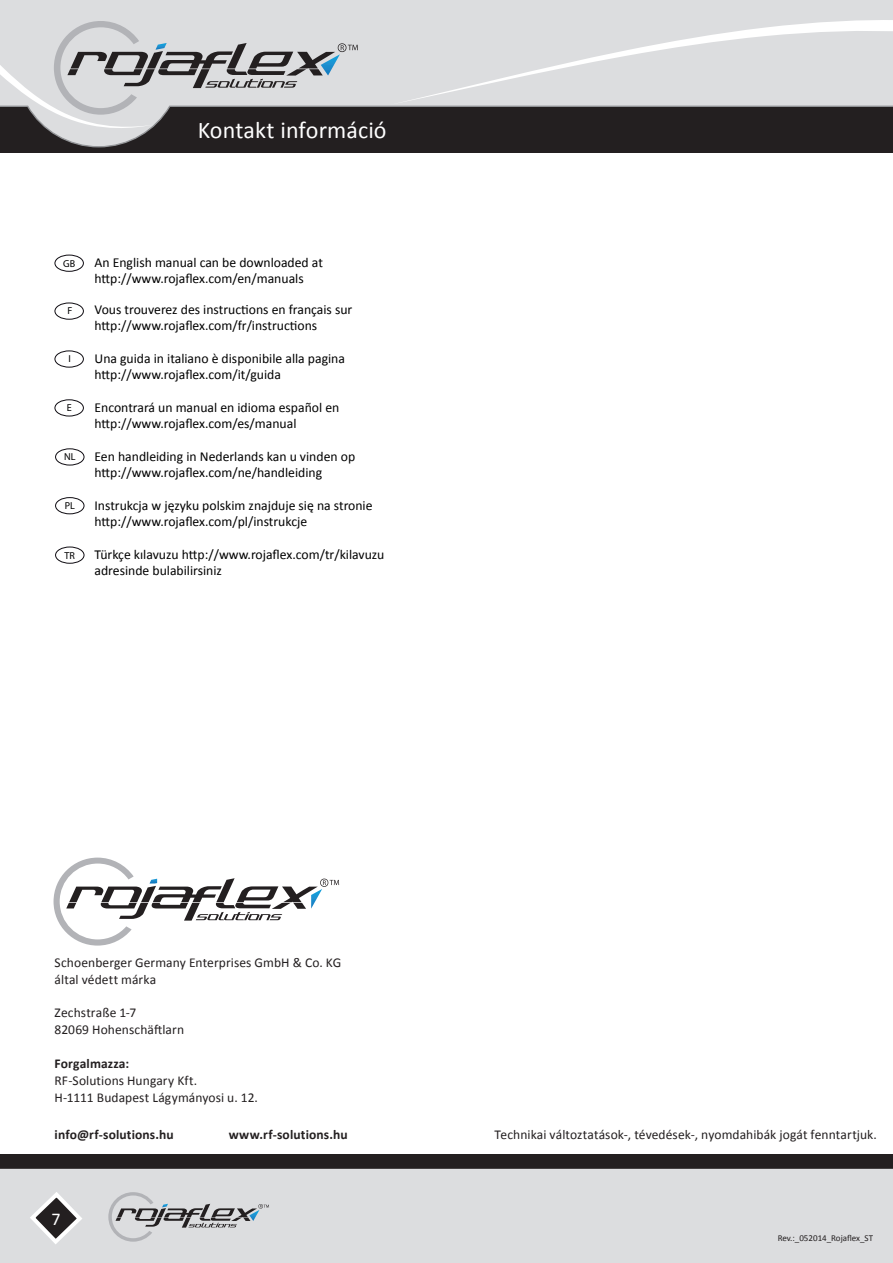
<style>
.page{position:relative;width:893px;height:1263px;background:#fff}
.page>*{position:absolute;margin:0;border:0;box-sizing:border-box;transform-origin:0 0}
.t1{font:24px "Calibri";letter-spacing:.005em;color:#fff}
.t2{font:18px "Calibri";color:#fff}
.t3{font:13.65px/16.5px "Calibri";color:#000}
.t4{font:13.5px/17px "Calibri";letter-spacing:.005em;color:#231f20}
.t5{font:700 13.5px "Calibri";letter-spacing:.01em;color:#231f20}
.t6{font:10.05px "Myriad Pro";color:#000}
.t7{font:9px "Calibri";color:#231f20}
</style>
<div class="page">
<div style="left:0;top:91px;width:893px;height:62px;background:#231f20"></div>
<svg style="left:47px;top:0;width:846px;height:148px"></svg>
<svg style="left:390px;top:19px;width:503px;height:129px;fill:#dcdddf"></svg>
<div style="left:0;top:1154px;width:893px;height:62px;background:#231f20"></div>
<div style="left:0;top:1168px;width:893px;height:95px;background:#dcdddf"></div>
<svg style="left:27px;top:1189px;width:58px;height:58px"></svg>
<svg style="left:108px;top:1192px;width:161px;height:50px;background:#c1c3c5"></svg>
<svg style="left:0;top:0;width:358px;height:129px;background:#b6b7b9"></svg>
<svg style="left:54px;top:857px;width:285px;height:88px"></svg>
<div style="left:55px;top:255px;width:29px;height:16px;border:1px solid #0f0c12;border-radius:50%"></div>
<div style="left:55px;top:303px;width:29px;height:16px;border:1px solid #0f0c12;border-radius:50%"></div>
<div style="left:55px;top:351px;width:29px;height:16px;border:1px solid #0f0c12;border-radius:50%"></div>
<div style="left:55px;top:400px;width:29px;height:16px;border:1px solid #0f0c12;border-radius:50%"></div>
<div style="left:55px;top:449px;width:29px;height:16px;border:1px solid #0f0c12;border-radius:50%"></div>
<div style="left:55px;top:497px;width:29px;height:17px;border:1px solid #0f0c12;border-radius:50%"></div>
<div style="left:55px;top:547px;width:29px;height:16px;border:1px solid #0f0c12;border-radius:50%"></div>
<h1 class="t1" style="left:198px;top:115px;width:190px">Kontakt információ</h1>
<p class="t6" style="left:63px;top:257px;width:14px">GB</p>
<p class="t6" style="left:67px;top:305px;width:6px">F</p>
<p class="t6" style="left:69px;top:353px;width:4px">I</p>
<p class="t6" style="left:67px;top:402px;width:6px">E</p>
<p class="t6" style="left:64px;top:451px;width:13px">NL</p>
<p class="t6" style="left:65px;top:499px;width:12px">PL</p>
<p class="t6" style="left:65px;top:549px;width:12px">TR</p>
<p class="t3" style="left:95px;top:254px;width:230px">An English manual can be downloaded at http://www.rojaflex.com/en/manuals</p>
<p class="t3" style="left:95px;top:301px;width:259px">Vous trouverez des instructions en français sur http://www.rojaflex.com/fr/instructions</p>
<p class="t3" style="left:95px;top:350px;width:252px">Una guida in italiano è disponibile alla pagina http://www.rojaflex.com/it/guida</p>
<p class="t3" style="left:95px;top:399px;width:246px">Encontrará un manual en idioma español en http://www.rojaflex.com/es/manual</p>
<p class="t3" style="left:95px;top:448px;width:262px">Een handleiding in Nederlands kan u vinden op http://www.rojaflex.com/ne/handleiding</p>
<p class="t3" style="left:95px;top:497px;width:280px">Instrukcja w języku polskim znajduje się na stronie http://www.rojaflex.com/pl/instrukcje</p>
<p class="t3" style="left:95px;top:546px;width:291px">Türkçe kılavuzu http://www.rojaflex.com/tr/kilavuzu adresinde bulabilirsiniz</p>
<p class="t4" style="left:55px;top:954px;width:288px">Schoenberger Germany Enterprises GmbH &amp; Co. KG által védett márka</p>
<p class="t4" style="left:55px;top:1004px;width:131px">Zechstraße 1-7<br>82069 Hohenschäftlarn</p>
<p class="t5" style="left:55px;top:1055px;width:76px">Forgalmazza:</p>
<p class="t4" style="left:55px;top:1072px;width:205px">RF-Solutions Hungary Kft.<br>H-1111 Budapest Lágymányosi u. 12.</p>
<p class="t5" style="left:55px;top:1125px;width:121px">info@rf-solutions.hu</p>
<p class="t5" style="left:229px;top:1125px;width:121px">www.rf-solutions.hu</p>
<h2 class="t2" style="left:52px;top:1207px;width:11px">7</h2>
<p class="t4" style="left:495px;top:1126px;width:384px">Technikai változtatások-, tévedések-, nyomdahibák jogát fenntartjuk.</p>
<p class="t7" style="left:778px;top:1232px;width:97px">Rev.:_052014_Rojaflex_ST</p>
</div>
